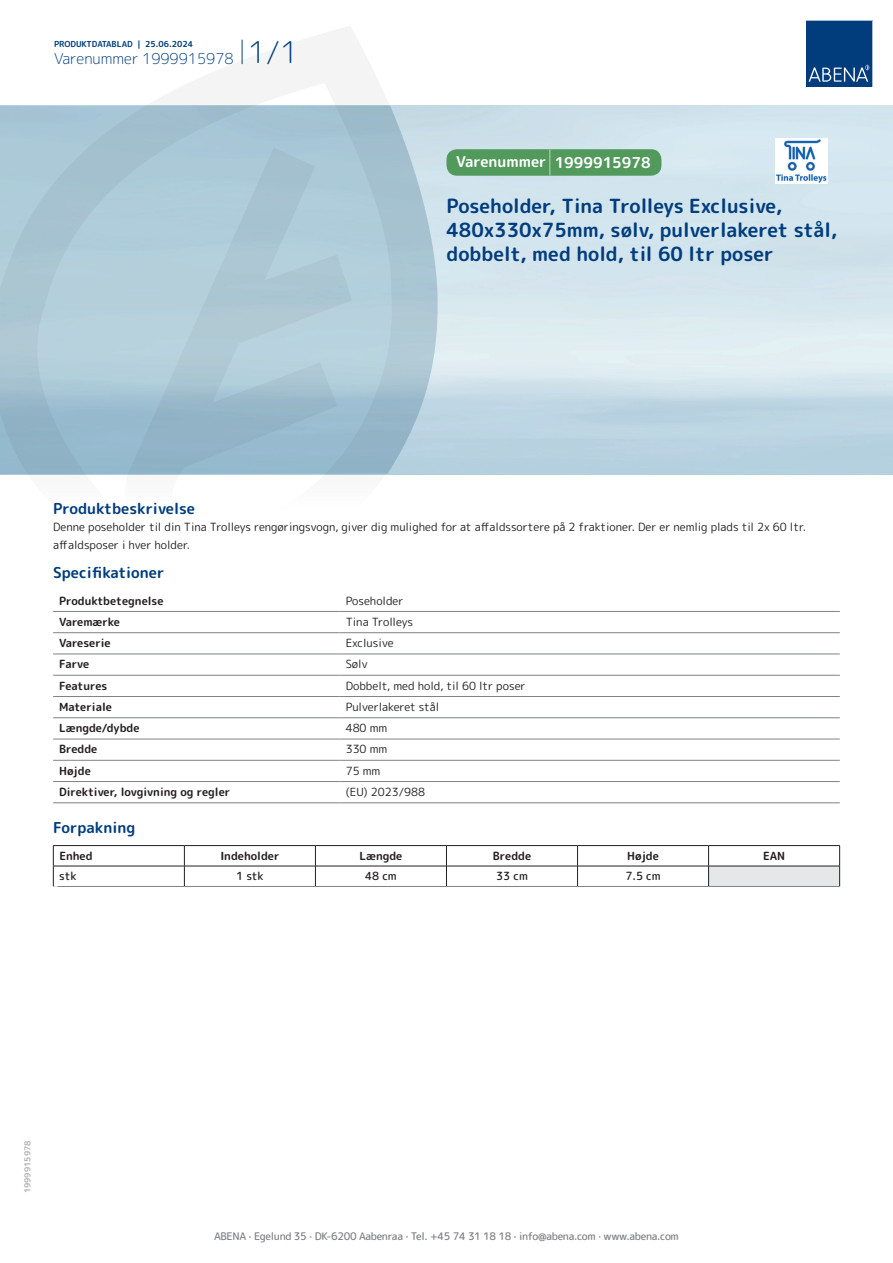
<style>
.page{position:relative;width:893px;height:1263px;background:#fff}
.page>*{position:absolute;margin:0;border:0;box-sizing:border-box;transform-origin:0 0}
.t1{font:700 19.5px/24px "Rounded Mplus 1 c";color:#013d7d}
.t2{font:700 15px "Rounded Mplus 1 c";color:#013d7d}
.t3{font:300 15px "Rounded Mplus 1 c";color:#013d7d}
.t4{font:700 15px "Rounded Mplus 1 c";color:#fff}
.t5{font:11.25px/18px "Rounded Mplus 1 c";color:#231f20}
.t6{font:700 11.25px "Rounded Mplus 1 c";color:#231f20}
.t7{font:500 11.25px "Rounded Mplus 1 c";color:#231f20}
.t8{font:500 10.5px "Rounded Mplus 1 c";letter-spacing:-.03em;color:#808285}
.t9{font:700 10.5px "Rounded Mplus 1 c";color:#fff}
.t10{font:700 8.25px "Rounded Mplus 1 c";color:#013d7d}
.t11{font:700 8.25px "Rounded Mplus 1 c";color:#b2b3b7}
.s1{font-size:30px}
.s2{font-size:25.5px}
</style>
<div class="page">
<svg style="left:0;top:26px;width:439px;height:449px"></svg>
<svg style="left:0;top:106px;width:438px;height:368px;background:#a8c6d4"></svg>
<svg style="left:242px;top:40px;width:1px;height:24px"></svg>
<svg style="left:806px;top:20px;width:67px;height:67px;background:#144b86"></svg>
<hr style="left:53px;top:611px;width:287px;height:1px;background:#808285">
<hr style="left:340px;top:611px;width:500px;height:1px;background:#808285">
<hr style="left:53px;top:632px;width:287px;height:1px;background:#808285">
<hr style="left:340px;top:632px;width:500px;height:1px;background:#808285">
<hr style="left:53px;top:654px;width:287px;height:1px;background:#808285">
<hr style="left:340px;top:654px;width:500px;height:1px;background:#808285">
<hr style="left:53px;top:675px;width:287px;height:1px;background:#808285">
<hr style="left:340px;top:675px;width:500px;height:1px;background:#808285">
<hr style="left:53px;top:696px;width:287px;height:1px;background:#808285">
<hr style="left:340px;top:696px;width:500px;height:1px;background:#808285">
<hr style="left:53px;top:717px;width:287px;height:1px;background:#808285">
<hr style="left:340px;top:717px;width:500px;height:1px;background:#808285">
<hr style="left:53px;top:739px;width:287px;height:1px;background:#808285">
<hr style="left:340px;top:739px;width:500px;height:1px;background:#808285">
<hr style="left:53px;top:760px;width:287px;height:1px;background:#808285">
<hr style="left:340px;top:760px;width:500px;height:1px;background:#808285">
<hr style="left:53px;top:781px;width:287px;height:1px;background:#808285">
<hr style="left:340px;top:781px;width:500px;height:1px;background:#808285">
<hr style="left:53px;top:802px;width:287px;height:1px;background:#808285">
<hr style="left:340px;top:802px;width:500px;height:1px;background:#808285">
<div style="left:709px;top:866px;width:131px;height:20px;background:#e6e7e9"></div>
<hr style="left:53px;top:845px;width:131px;height:1px;background:#231f20">
<hr style="left:184px;top:845px;width:131px;height:1px;background:#231f20">
<hr style="left:315px;top:845px;width:131px;height:1px;background:#231f20">
<hr style="left:446px;top:845px;width:131px;height:1px;background:#231f20">
<hr style="left:577px;top:845px;width:132px;height:1px;background:#231f20">
<hr style="left:709px;top:845px;width:131px;height:1px;background:#231f20">
<hr style="left:53px;top:866px;width:131px;height:1px;background:#231f20">
<svg style="left:53px;top:846px;width:1px;height:40px"></svg>
<hr style="left:184px;top:866px;width:131px;height:1px;background:#231f20">
<svg style="left:184px;top:846px;width:1px;height:40px"></svg>
<hr style="left:315px;top:866px;width:131px;height:1px;background:#231f20">
<svg style="left:315px;top:846px;width:1px;height:40px"></svg>
<hr style="left:446px;top:866px;width:131px;height:1px;background:#231f20">
<svg style="left:446px;top:846px;width:1px;height:40px"></svg>
<hr style="left:577px;top:866px;width:132px;height:1px;background:#231f20">
<svg style="left:577px;top:846px;width:1px;height:40px"></svg>
<hr style="left:709px;top:866px;width:131px;height:1px;background:#231f20">
<svg style="left:708px;top:846px;width:1px;height:40px"></svg>
<svg style="left:839px;top:846px;width:1px;height:40px"></svg>
<hr style="left:53px;top:886px;width:131px;height:1px;background:#808285">
<hr style="left:184px;top:886px;width:131px;height:1px;background:#808285">
<hr style="left:315px;top:886px;width:131px;height:1px;background:#808285">
<hr style="left:446px;top:886px;width:131px;height:1px;background:#808285">
<hr style="left:577px;top:886px;width:132px;height:1px;background:#808285">
<hr style="left:709px;top:886px;width:131px;height:1px;background:#808285">
<div style="left:446px;top:149px;width:215px;height:27px;background:#52995c;border-radius:10px"></div>
<img style="left:775px;top:138px;width:52px;height:46px">
<p class="t10" style="left:54px;top:38px;width:141px">PRODUKTDATABLAD | 25.06.2024</p>
<h2 class="t3" style="left:54px;top:48px;width:246px">Varenummer 1999915978 <span class="s1">1/1</span></h2>
<h2 class="t4" style="left:456px;top:152px;width:196px">Varenummer <span class="s2">|</span> 1999915978</h2>
<h1 class="t1" style="left:446px;top:194px;width:392px">Poseholder, Tina Trolleys Exclusive,<br>480x330x75mm, sølv, pulverlakeret stål, dobbelt, med hold, til 60 ltr poser</h1>
<h2 class="t2" style="left:53px;top:498px;width:143px">Produktbeskrivelse</h2>
<p class="t5" style="left:53px;top:517px;width:754px">Denne poseholder til din Tina Trolleys rengøringsvogn, giver dig mulighed for at affaldssortere på 2 fraktioner. Der er nemlig plads til 2x 60 ltr. affaldsposer i hver holder.</p>
<h2 class="t2" style="left:53px;top:562px;width:113px">Specifikationer</h2>
<p class="t6" style="left:59px;top:592px;width:106px">Produktbetegnelse</p>
<p class="t5" style="left:346px;top:591px;width:59px">Poseholder</p>
<p class="t6" style="left:59px;top:614px;width:62px">Varemærke</p>
<p class="t5" style="left:346px;top:613px;width:69px">Tina Trolleys</p>
<p class="t6" style="left:59px;top:635px;width:53px">Vareserie</p>
<p class="t5" style="left:346px;top:634px;width:49px">Exclusive</p>
<p class="t6" style="left:59px;top:656px;width:32px">Farve</p>
<p class="t5" style="left:346px;top:655px;width:23px">Sølv</p>
<p class="t6" style="left:59px;top:678px;width:50px">Features</p>
<p class="t5" style="left:346px;top:676px;width:181px">Dobbelt, med hold, til 60 ltr poser</p>
<p class="t6" style="left:59px;top:699px;width:54px">Materiale</p>
<p class="t5" style="left:346px;top:698px;width:95px">Pulverlakeret stål</p>
<p class="t6" style="left:59px;top:720px;width:82px">Længde/dybde</p>
<p class="t5" style="left:346px;top:719px;width:43px">480 mm</p>
<p class="t6" style="left:59px;top:741px;width:40px">Bredde</p>
<p class="t5" style="left:346px;top:740px;width:43px">330 mm</p>
<p class="t6" style="left:59px;top:763px;width:33px">Højde</p>
<p class="t5" style="left:346px;top:762px;width:36px">75 mm</p>
<p class="t6" style="left:59px;top:784px;width:173px">Direktiver, lovgivning og regler</p>
<p class="t5" style="left:346px;top:783px;width:81px">(EU) 2023/988</p>
<h2 class="t2" style="left:53px;top:817px;width:84px">Forpakning</h2>
<p class="t6" style="left:59px;top:848px;width:35px">Enhed</p>
<p class="t6" style="left:220px;top:848px;width:61px">Indeholder</p>
<p class="t6" style="left:359px;top:848px;width:44px">Længde</p>
<p class="t6" style="left:493px;top:848px;width:40px">Bredde</p>
<p class="t6" style="left:627px;top:848px;width:33px">Højde</p>
<p class="t6" style="left:763px;top:848px;width:24px">EAN</p>
<p class="t7" style="left:59px;top:868px;width:19px">stk</p>
<p class="t7" style="left:236px;top:868px;width:29px">1 stk</p>
<p class="t7" style="left:365px;top:868px;width:33px">48 cm</p>
<p class="t7" style="left:496px;top:868px;width:33px">33 cm</p>
<p class="t7" style="left:625px;top:868px;width:37px">7.5 cm</p>
<p class="t9" style="left:53px;top:882px;width:7px">*</p>
<p class="t11" style="left:22px;top:1193px;width:54px;rotate:-90deg">1999915978</p>
<p class="t8" style="left:214px;top:1229px;width:466px">ABENA · Egelund 35 · DK-6200 Aabenraa · Tel. +45 74 31 18 18 · info@abena.com · www.abena.com</p>
</div>
